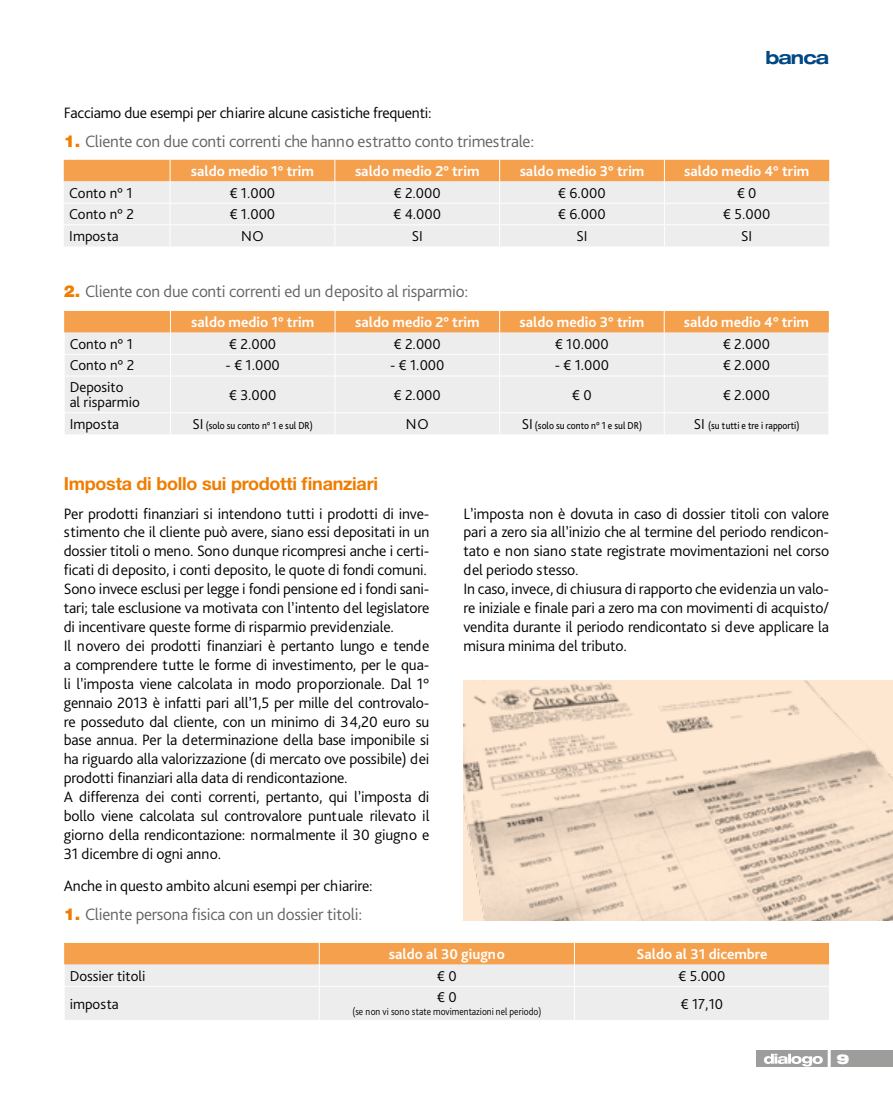
<style>
.page{position:relative;width:893px;height:1106px;background:#fff}
.page>*{position:absolute;margin:0;border:0;box-sizing:border-box;transform-origin:0 0}
.Titoletto3{font:700 18px "Helvetica Neue LT Std";letter-spacing:-.015em;color:#ef7d00}
.t1{font:700 expanded 18px "Helvetica Neue LT Std";letter-spacing:-.05em;color:#004884}
.Testo{font:300 17.25px "Bliss Pro";letter-spacing:-.015em;color:#646363}
.Testo-2{font:300 15.75px/18.9px "Bliss Pro";letter-spacing:-.01em;color:#000;text-align:justify}
.Testo-3{font:300 15px/15px "Bliss Pro";color:#000}
.Testo-4{font:700 15px "Bliss Pro";color:#fff}
.t2{font:900 expanded 13.5px "Helvetica Neue LT Std";color:#fff}
.Testo-5{font:10.5px "Bliss Pro";color:#000;scale:.9 1}
.Testo-6{font:300 10.5px "Bliss Pro";color:#000;scale:.9 1}
.s1{font-family:"Helvetica Neue LT Std";font-weight:900;font-size:16.5px;color:#ef7d00}
.s2{font-weight:300;font-size:15px}
</style>
<div class="page">
<div style="left:757px;top:1050px;width:136px;height:16px;background:#9d9d9c"></div>
<svg style="left:764px;top:1053px;width:59px;height:13px"></svg>
<hr style="left:828px;top:1044px;width:3px;height:24px;background:#fff">
<div style="left:65px;top:987px;width:764px;height:33px;background:#ededed"></div>
<svg style="left:64px;top:943px;width:766px;height:42px;background:#f1c69b"></svg>
<hr style="left:319px;top:986px;width:1px;height:34px;background:#fff">
<hr style="left:574px;top:986px;width:1px;height:34px;background:#fff">
<svg style="left:64px;top:160px;width:765px;height:86px;background:#efdac5"></svg>
<div style="left:65px;top:377px;width:763px;height:57px;background:#ededed"></div>
<hr style="left:170px;top:376px;width:1px;height:36px;background:#fff">
<hr style="left:335px;top:376px;width:1px;height:36px;background:#fff">
<hr style="left:499px;top:376px;width:1px;height:36px;background:#fff">
<hr style="left:664px;top:376px;width:1px;height:36px;background:#fff">
<hr style="left:64px;top:412px;width:106px;height:1px;background:#fff">
<hr style="left:170px;top:412px;width:165px;height:1px;background:#fff">
<svg style="left:170px;top:413px;width:1px;height:21px"></svg>
<hr style="left:335px;top:412px;width:165px;height:1px;background:#fff">
<svg style="left:335px;top:413px;width:1px;height:21px"></svg>
<hr style="left:500px;top:412px;width:164px;height:1px;background:#fff">
<svg style="left:499px;top:413px;width:1px;height:21px"></svg>
<hr style="left:664px;top:412px;width:165px;height:1px;background:#fff">
<svg style="left:664px;top:413px;width:1px;height:21px"></svg>
<svg style="left:64px;top:311px;width:765px;height:64px;background:#f0d3b8"></svg>
<img style="left:463px;top:680px;width:430px;height:241px">
<p class="t1" style="left:765px;top:46px;width:65px">banca</p>
<p class="Testo-2" style="left:64px;top:102px;width:369px">Facciamo due esempi per chiarire alcune casistiche frequenti:</p>
<p class="Testo" style="left:64px;top:130px;width:472px"><span class="s1">1.</span> Cliente con due conti correnti che hanno estratto conto trimestrale:</p>
<p class="Testo-4" style="left:191px;top:162px;width:125px">saldo medio 1° trim</p>
<p class="Testo-4" style="left:355px;top:162px;width:126px">saldo medio 2° trim</p>
<p class="Testo-4" style="left:520px;top:162px;width:126px">saldo medio 3° trim</p>
<p class="Testo-4" style="left:684px;top:162px;width:127px">saldo medio 4° trim</p>
<p class="Testo-3" style="left:69px;top:185px;width:65px">Conto n° 1</p>
<p class="Testo-3" style="left:230px;top:185px;width:47px">€ 1.000</p>
<p class="Testo-3" style="left:394px;top:185px;width:48px">€ 2.000</p>
<p class="Testo-3" style="left:558px;top:185px;width:49px">€ 6.000</p>
<p class="Testo-3" style="left:737px;top:185px;width:21px">€ 0</p>
<p class="Testo-3" style="left:69px;top:206px;width:66px">Conto n° 2</p>
<p class="Testo-3" style="left:230px;top:206px;width:47px">€ 1.000</p>
<p class="Testo-3" style="left:393px;top:206px;width:49px">€ 4.000</p>
<p class="Testo-3" style="left:558px;top:206px;width:49px">€ 6.000</p>
<p class="Testo-3" style="left:723px;top:206px;width:49px">€ 5.000</p>
<p class="Testo-3" style="left:69px;top:228px;width:51px">Imposta</p>
<p class="Testo-3" style="left:241px;top:228px;width:24px">NO</p>
<p class="Testo-3" style="left:412px;top:228px;width:13px">SI</p>
<p class="Testo-3" style="left:576px;top:228px;width:13px">SI</p>
<p class="Testo-3" style="left:741px;top:228px;width:13px">SI</p>
<p class="Testo" style="left:64px;top:281px;width:406px"><span class="s1">2.</span> Cliente con due conti correnti ed un deposito al risparmio:</p>
<p class="Testo-4" style="left:191px;top:313px;width:125px">saldo medio 1° trim</p>
<p class="Testo-4" style="left:355px;top:313px;width:126px">saldo medio 2° trim</p>
<p class="Testo-4" style="left:520px;top:313px;width:126px">saldo medio 3° trim</p>
<p class="Testo-4" style="left:684px;top:313px;width:127px">saldo medio 4° trim</p>
<p class="Testo-3" style="left:70px;top:336px;width:65px">Conto n° 1</p>
<p class="Testo-3" style="left:229px;top:336px;width:48px">€ 2.000</p>
<p class="Testo-3" style="left:394px;top:336px;width:48px">€ 2.000</p>
<p class="Testo-3" style="left:555px;top:336px;width:55px">€ 10.000</p>
<p class="Testo-3" style="left:723px;top:336px;width:48px">€ 2.000</p>
<p class="Testo-3" style="left:70px;top:357px;width:66px">Conto n° 2</p>
<p class="Testo-3" style="left:226px;top:357px;width:56px">- € 1.000</p>
<p class="Testo-3" style="left:390px;top:357px;width:56px">- € 1.000</p>
<p class="Testo-3" style="left:555px;top:357px;width:56px">- € 1.000</p>
<p class="Testo-3" style="left:723px;top:357px;width:48px">€ 2.000</p>
<p class="Testo-3" style="left:70px;top:379px;width:72px">Deposito<br>al risparmio</p>
<p class="Testo-3" style="left:229px;top:387px;width:49px">€ 3.000</p>
<p class="Testo-3" style="left:394px;top:387px;width:48px">€ 2.000</p>
<p class="Testo-3" style="left:572px;top:387px;width:21px">€ 0</p>
<p class="Testo-3" style="left:723px;top:387px;width:48px">€ 2.000</p>
<p class="Testo-3" style="left:70px;top:416px;width:51px">Imposta</p>
<p class="Testo-5" style="left:193px;top:419px;width:135px"><span class="s2">SI</span> (solo su conto n° 1 e sul DR)</p>
<p class="Testo-3" style="left:406px;top:416px;width:24px">NO</p>
<p class="Testo-5" style="left:522px;top:419px;width:135px"><span class="s2">SI</span> (solo su conto n° 1 e sul DR)</p>
<p class="Testo-5" style="left:694px;top:419px;width:119px"><span class="s2">SI</span> (su tutti e tre i rapporti)</p>
<p class="Titoletto3" style="left:64px;top:472px;width:316px">Imposta di bollo sui prodotti finanziari</p>
<p class="Testo-2" style="left:64px;top:503px;width:367px">Per prodotti finanziari si intendono tutti i prodotti di inve&shy;stimento che il cliente può avere, siano essi depositati in un dossier titoli o meno. Sono dunque ricompresi anche i certi&shy;ficati di deposito, i conti deposito, le quote di fondi comuni.</p>
<p class="Testo-2" style="left:64px;top:579px;width:367px">Sono invece esclusi per legge i fondi pensione ed i fondi sani&shy;tari; tale esclusione va motivata con l’intento del legislatore di incentivare queste forme di risparmio previdenziale.</p>
<p class="Testo-2" style="left:64px;top:636px;width:367px">Il novero dei prodotti finanziari è pertanto lungo e tende a comprendere tutte le forme di investimento, per le qua&shy;li l’imposta viene calcolata in modo proporzionale. Dal 1° gennaio 2013 è infatti pari all’1,5 per mille del controvalo&shy;re posseduto dal cliente, con un minimo di 34,20 euro su base annua. Per la determinazione della base imponibile si ha riguardo alla valorizzazione (di mercato ove possibile) dei prodotti finanziari alla data di rendicontazione.</p>
<p class="Testo-2" style="left:64px;top:787px;width:367px">A differenza dei conti correnti, pertanto, qui l’imposta di bollo viene calcolata sul controvalore puntuale rilevato il giorno della rendicontazione: normalmente il 30 giugno e 31 dicembre di ogni anno.</p>
<p class="Testo-2" style="left:64px;top:875px;width:311px">Anche in questo ambito alcuni esempi per chiarire:</p>
<p class="Testo" style="left:64px;top:903px;width:300px"><span class="s1">1.</span> Cliente persona fisica con un dossier titoli:</p>
<p class="Testo-2" style="left:463px;top:503px;width:367px">L’imposta non è dovuta in caso di dossier titoli con valore pari a zero sia all’inizio che al termine del periodo rendicon&shy;tato e non siano state registrate movimentazioni nel corso del periodo stesso.</p>
<p class="Testo-2" style="left:463px;top:579px;width:367px">In caso, invece, di chiusura di rapporto che evidenzia un valo&shy;re iniziale e finale pari a zero ma con movimenti di acquisto/ vendita durante il periodo rendicontato si deve applicare la misura minima del tributo.</p>
<p class="Testo-4" style="left:389px;top:944px;width:118px">saldo al 30 giugno</p>
<p class="Testo-4" style="left:636px;top:944px;width:133px">Saldo al 31 dicembre</p>
<p class="Testo-3" style="left:70px;top:968px;width:77px">Dossier titoli</p>
<p class="Testo-3" style="left:437px;top:968px;width:21px">€ 0</p>
<p class="Testo-3" style="left:678px;top:968px;width:49px">€ 5.000</p>
<p class="Testo-3" style="left:70px;top:995px;width:51px">imposta</p>
<p class="Testo-3" style="left:437px;top:989px;width:21px">€ 0</p>
<p class="Testo-6" style="left:352px;top:1005px;width:211px">(se non vi sono state movimentazioni nel periodo)</p>
<p class="Testo-3" style="left:681px;top:995px;width:44px">€ 17,10</p>
<p class="t2" style="left:836px;top:1049px;width:15px">9</p>
</div>
